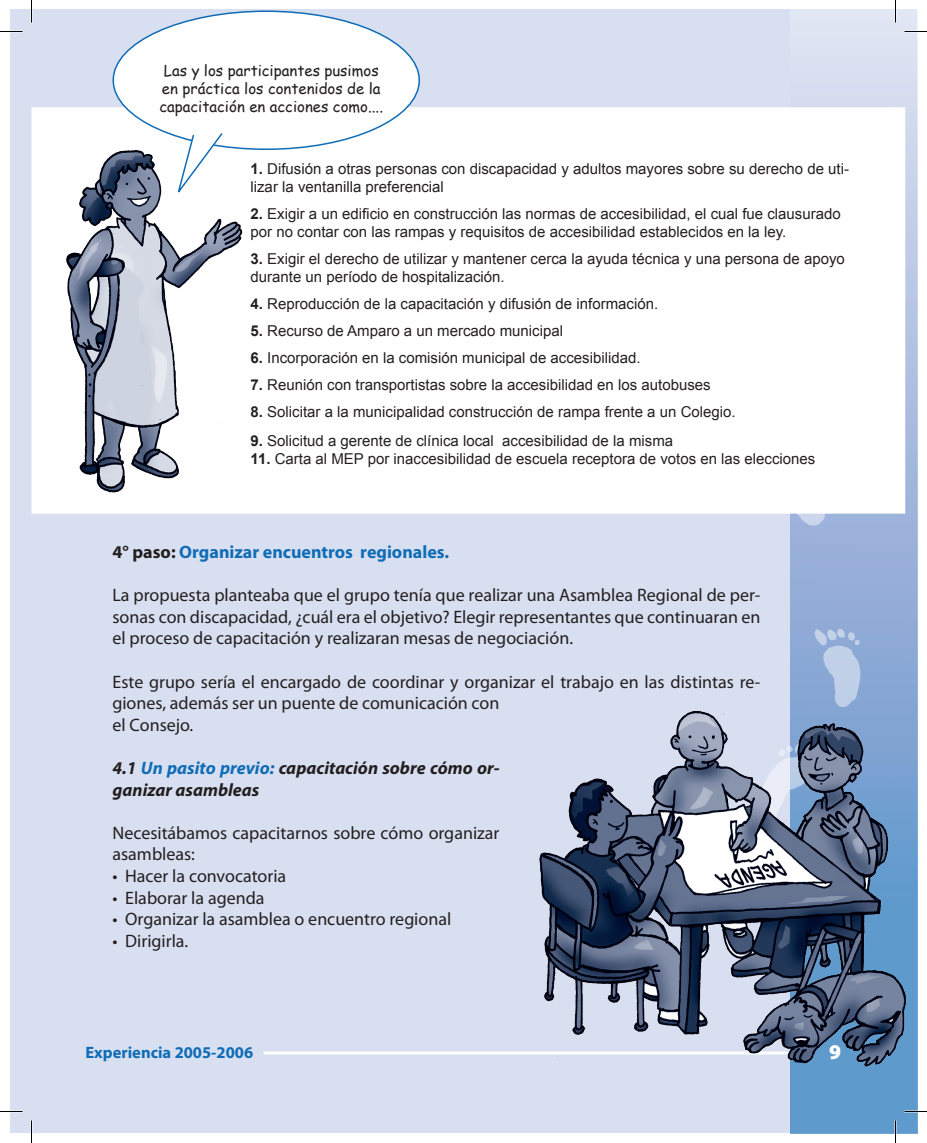
<style>
.page{position:relative;width:927px;height:1143px;background:#fff}
.page>*{position:absolute;margin:0;border:0;box-sizing:border-box;transform-origin:0 0}
.t1{font:900 21px "Myriad Pro";color:#fff}
.t2{font:18px/21.6px "Myriad Pro";color:#231f20}
.t3{font:italic 700 18px/21.6px "Myriad Pro";color:#231f20}
.t4{font:700 18px "Myriad Pro";color:#0f6cb6}
.t5{font:700 16.5px "Myriad Pro";color:#0f6cb6}
.t6{font:15px/18px "Arial";color:#231f20}
.t7{font:15px/18px "Comic Sans MS";color:#231f20}
.s1{font-weight:700}
.s2{color:#231f20}
.s3{color:#0f6cb6}
</style>
<div class="page">
<div style="left:10px;top:10px;width:22px;height:1123px;background:#d8dff0"></div>
<div style="left:32px;top:10px;width:885px;height:1123px;background:#d8dff0"></div>
<svg style="left:791px;top:10px;width:126px;height:1123px"></svg>
<img style="left:790px;top:182px;width:119px;height:523px">
<hr style="left:263px;top:1052px;width:548px;height:2px;background:#fff">
<div style="left:32px;top:107px;width:873px;height:407px;background:#fff;border:2px solid #fff"></div>
<img style="left:521px;top:705px;width:388px;height:379px">
<div style="left:113px;top:11px;width:306px;height:138px;background:#fff;border-radius:50%"></div>
<img style="left:32px;top:136px;width:237px;height:357px">
<svg style="left:175px;top:133px;width:49px;height:66px"></svg>
<svg style="left:0;top:31px;width:22px;height:1px"></svg>
<svg style="left:904px;top:31px;width:23px;height:1px"></svg>
<svg style="left:0;top:1111px;width:22px;height:1px"></svg>
<svg style="left:904px;top:1111px;width:23px;height:1px"></svg>
<svg style="left:31px;top:0;width:1px;height:22px"></svg>
<svg style="left:31px;top:1120px;width:1px;height:23px"></svg>
<svg style="left:895px;top:0;width:1px;height:22px"></svg>
<svg style="left:895px;top:1120px;width:1px;height:23px"></svg>
<p class="t7" style="left:160px;top:61px;width:225px">Las y los participantes pusimos en práctica los contenidos de la capacitación en acciones como....</p>
<p class="t6" style="left:250px;top:160px;width:600px"><span class="s1">1.</span> Difusión a otras personas con discapacidad y adultos mayores sobre su derecho de uti&shy;lizar la ventanilla preferencial</p>
<p class="t6" style="left:250px;top:205px;width:592px"><span class="s1">2.</span> Exigir a un edificio en construcción las normas de accesibilidad, el cual fue clausurado por no contar con las rampas y requisitos de accesibilidad establecidos en la ley.</p>
<p class="t6" style="left:250px;top:250px;width:596px"><span class="s1">3.</span> Exigir el derecho de utilizar y mantener cerca la ayuda técnica y una persona de apoyo durante un período de hospitalización.</p>
<p class="t6" style="left:250px;top:295px;width:409px"><span class="s1">4.</span> Reproducción de la capacitación y difusión de información.</p>
<p class="t6" style="left:250px;top:322px;width:314px"><span class="s1">5.</span> Recurso de Amparo a un mercado municipal</p>
<p class="t6" style="left:250px;top:349px;width:392px"><span class="s1">6.</span> Incorporación en la comisión municipal de accesibilidad.</p>
<p class="t6" style="left:250px;top:376px;width:462px"><span class="s1">7.</span> Reunión con transportistas sobre la accesibilidad en los autobuses</p>
<p class="t6" style="left:250px;top:403px;width:487px"><span class="s1">8.</span> Solicitar a la municipalidad construcción de rampa frente a un Colegio.</p>
<p class="t6" style="left:250px;top:432px;width:424px"><span class="s1">9.</span> Solicitud a gerente de clínica local accesibilidad de la misma</p>
<p class="t6" style="left:250px;top:450px;width:566px"><span class="s1">11.</span> Carta al MEP por inaccesibilidad de escuela receptora de votos en las elecciones</p>
<p class="t4" style="left:112px;top:540px;width:338px"><span class="s2">4° paso:</span> Organizar encuentros regionales.</p>
<p class="t2" style="left:112px;top:584px;width:650px;text-align:justify">La propuesta planteaba que el grupo tenía que realizar una Asamblea Regional de per&shy;sonas con discapacidad, ¿cuál era el objetivo? Elegir representantes que continuaran en el proceso de capacitación y realizaran mesas de negociación.</p>
<p class="t2" style="left:112px;top:670px;width:649px">Este grupo sería el encargado de coordinar y organizar el trabajo en las distintas re&shy;giones, además ser un puente de comunicación con<br>el Consejo.</p>
<p class="t3" style="left:112px;top:757px;width:389px">4.1 <span class="s3">Un pasito previo:</span> capacitación sobre cómo or&shy;ganizar asambleas</p>
<p class="t2" style="left:113px;top:822px;width:388px">Necesitábamos capacitarnos sobre cómo organizar asambleas:</p>
<p class="t2" style="left:113px;top:865px;width:175px">• Hacer la convocatoria</p>
<p class="t2" style="left:113px;top:886px;width:154px">• Elaborar la agenda</p>
<p class="t2" style="left:113px;top:908px;width:340px">• Organizar la asamblea o encuentro regional</p>
<p class="t2" style="left:113px;top:930px;width:77px">• Dirigirla.</p>
<p class="t5" style="left:86px;top:1042px;width:169px">Experiencia 2005-2006</p>
<h1 class="t1" style="left:829px;top:1038px;width:14px">9</h1>
</div>
